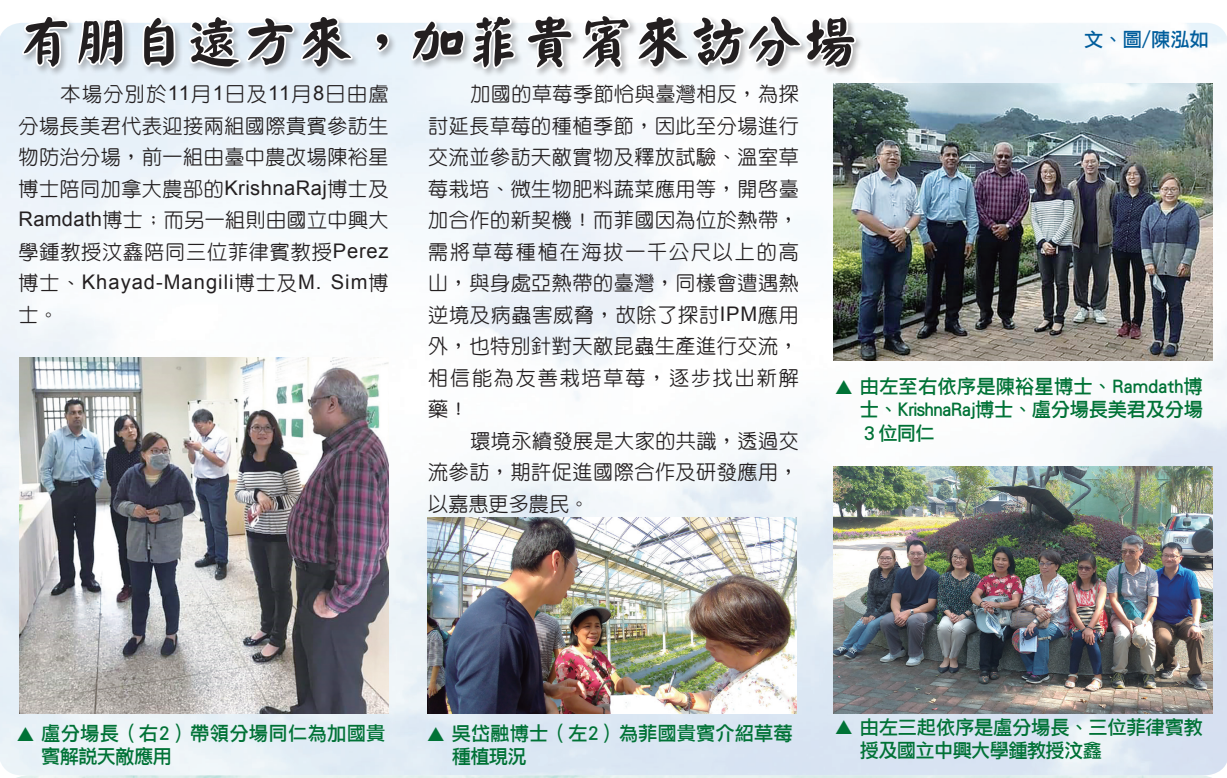
<style>
.page{position:relative;width:1227px;height:778px;background:#fff}
.page>*{position:absolute;margin:0;border:0;box-sizing:border-box;transform-origin:0 0}
.t1{font:56px "DF Yan Kai W7 HK BF";color:#231f20}
.t2{font:500 20.12px/31.5px "Yen Round";letter-spacing:.025em;color:#231f20;text-align:justify}
.t3{font:20.12px "Arial";letter-spacing:.05em;color:#231f20}
.t4{font:19.25px/23.1px "DF Li Hei Md HK BF";letter-spacing:-.01em;color:#007236}
.t5{font:19.25px/23.1px "DF Li Hei Md HK BF";letter-spacing:.015em;color:#007236}
.t6{font:19.25px "DF Li Hei Md HK BF";color:#005d9c}
.s1{font-family:"Arial";font-weight:400}
.s2{font-family:"Yen Round";font-weight:500}
</style>
<div class="page">
<img style="left:0;top:23px;width:1227px;height:755px">
<img style="left:833px;top:84px;width:380px;height:276px">
<img style="left:833px;top:466px;width:380px;height:248px">
<img style="left:20px;top:358px;width:368px;height:356px">
<img style="left:427px;top:517px;width:369px;height:197px">
<div style="left:20px;top:13px;width:844px;height:65px;background:#231f20;opacity:.3"></div>
<svg style="left:20px;top:13px;width:106px;height:57px"></svg>
<svg style="left:141px;top:13px;width:36px;height:56px"></svg>
<svg style="left:187px;top:13px;width:167px;height:73px"></svg>
<svg style="left:372px;top:31px;width:19px;height:24px"></svg>
<svg style="left:409px;top:13px;width:108px;height:58px"></svg>
<svg style="left:524px;top:13px;width:334px;height:73px"></svg>
<svg style="left:836px;top:379px;width:16px;height:14px"></svg>
<svg style="left:836px;top:720px;width:16px;height:14px"></svg>
<svg style="left:17px;top:726px;width:16px;height:14px"></svg>
<svg style="left:428px;top:726px;width:16px;height:14px"></svg>
<h1 class="t1" style="left:18px;top:14px;width:842px">有朋自遠方來，加菲貴賓來訪分場</h1>
<p class="t2" style="left:18px;top:78px;width:372px;text-indent:42px">本場分別於<span class="s1">11</span>月<span class="s1">1</span>日及<span class="s1">11</span>月<span class="s1">8</span>日由盧分場長美君代表迎接兩組國際貴賓參訪生物防治分場，前一組由臺中農改場陳裕星博士陪同加拿大農部的<span class="s1">KrishnaRaj</span>博士及<span class="s1">Ramdath</span>博士；而另一組則由國立中興大學鍾教授汶鑫陪同三位菲律賓教授<span class="s1">Perez</span></p>
<p class="t3" style="left:18px;top:269px;width:372px"><span class="s2">博士、</span>Khayad-Mangili<span class="s2">博士及</span>M. Sim<span class="s2">博</span></p>
<p class="t2" style="left:18px;top:299px;width:42px">士。</p>
<p class="t6" style="left:1084px;top:30px;width:126px">文、圖/陳泓如</p>
<p class="t2" style="left:428px;top:78px;width:372px;text-indent:42px">加國的草莓季節恰與臺灣相反，為探討延長草莓的種植季節，因此至分場進行交流並參訪天敵實物及釋放試驗、溫室草莓栽培、微生物肥料蔬菜應用等，開啟臺加合作的新契機！而菲國因為位於熱帶，需將草莓種植在海拔一千公尺以上的高山，與身處亞熱帶的臺灣，同樣會遭遇熱逆境及病蟲害威脅，故除了探討<span class="s1">IPM</span>應用外，也特別針對天敵昆蟲生產進行交流，相信能為友善栽培草莓，逐步找出新解藥！</p>
<p class="t2" style="left:428px;top:425px;width:372px;text-indent:42px">環境永續發展是大家的共識，透過交流參訪，期許促進國際合作及研發應用，以嘉惠更多農民。</p>
<p class="t4" style="left:860px;top:375px;width:345px;text-align:justify">由左至右依序是陳裕星博士、Ramdath博士、KrishnaRaj博士、盧分場長美君及分場３位同仁</p>
<p class="t5" style="left:41px;top:722px;width:346px">盧分場長（右2）帶領分場同仁為加國貴賓解說天敵應用</p>
<p class="t4" style="left:452px;top:722px;width:343px">吳岱融博士（左2）為菲國貴賓介紹草莓種植現況</p>
<p class="t4" style="left:860px;top:716px;width:345px">由左三起依序是盧分場長、三位菲律賓教授及國立中興大學鍾教授汶鑫</p>
</div>
